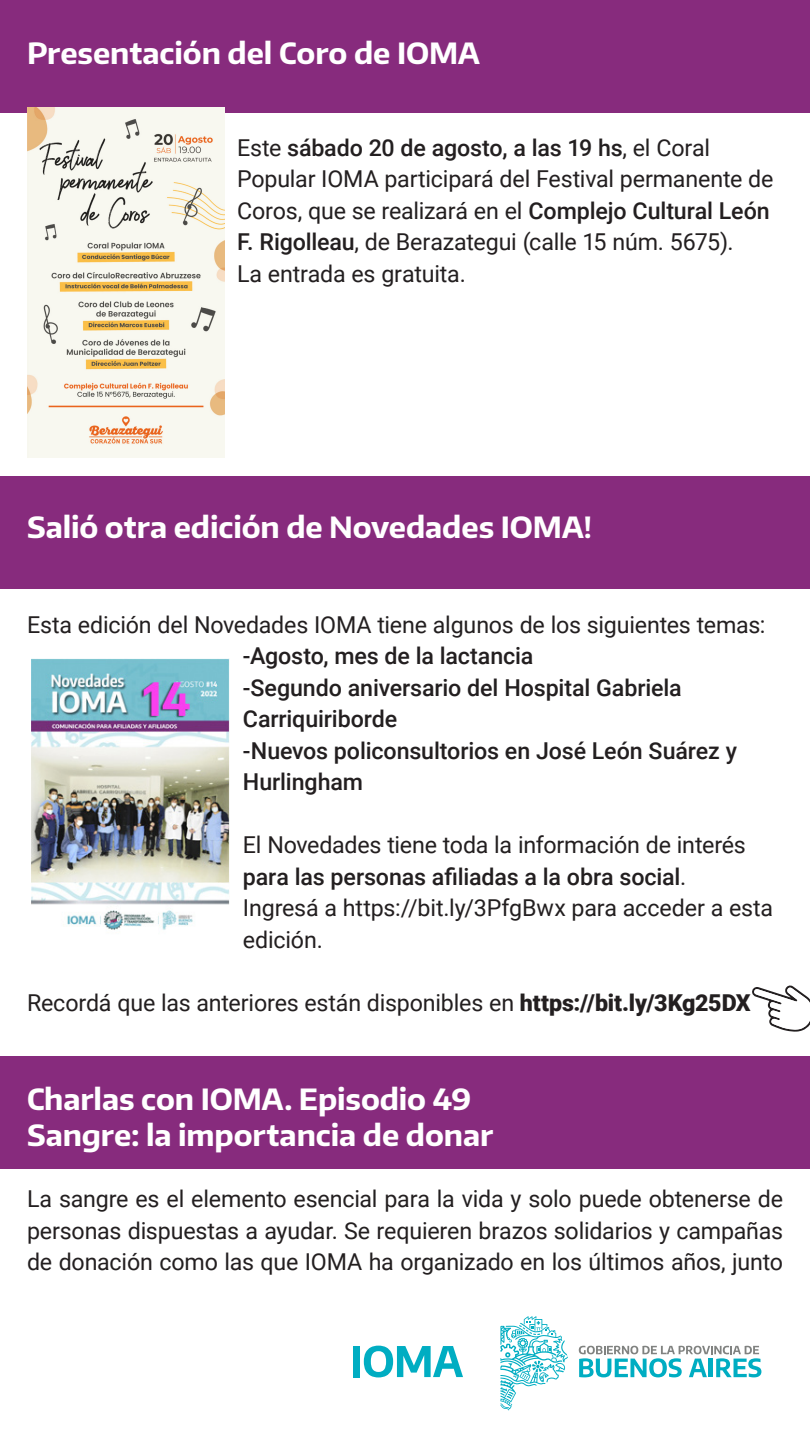
<style>
.page{position:relative;width:810px;height:1440px;background:#fff}
.page>*{position:absolute;margin:0;border:0;box-sizing:border-box;transform-origin:0 0}
.t1{font:700 29.25px/36px "Encode Sans";letter-spacing:-.005em;color:#fff}
.t2{font:23.25px/31.5px "Roboto";letter-spacing:-.01em;color:#231f20}
.t3{font:500 23.25px/31.5px "Roboto";letter-spacing:-.005em;color:#231f20}
.s1{font-weight:500}
.s2{font-weight:900}
</style>
<div class="page">
<div style="left:353px;top:1346px;width:7px;height:31px;background:#00adc2"></div>
<svg style="left:364px;top:1346px;width:99px;height:31px"></svg>
<svg style="left:500px;top:1316px;width:68px;height:94px"></svg>
<svg style="left:579px;top:1346px;width:182px;height:31px"></svg>
<div style="left:0;top:1056px;width:810px;height:112px;background:#872b7d"></div>
<div style="left:0;top:476px;width:810px;height:113px;background:#872b7d"></div>
<div style="left:0;top:0;width:810px;height:112px;background:#872b7d"></div>
<img style="left:27px;top:108px;width:197px;height:350px">
<img style="left:32px;top:658px;width:198px;height:272px">
<svg style="left:752px;top:985px;width:58px;height:47px"></svg>
<p class="t1" style="left:27px;top:34px;width:454px">Presentación del Coro de IOMA</p>
<p class="t2" style="left:237px;top:131px;width:538px">Este <span class="s1">sábado 20 de agosto, a las 19 hs</span>, el Coral Popular IOMA participará del Festival permanente de Coros, que se realizará en el <span class="s1">Complejo Cultural León F. Rigolleau</span>, de Berazategui (calle 15 núm. 5675).<br>La entrada es gratuita.</p>
<p class="t1" style="left:27px;top:508px;width:567px">Salió otra edición de Novedades IOMA!</p>
<p class="t2" style="left:27px;top:608px;width:740px">Esta edición del Novedades IOMA tiene algunos de los siguientes temas:</p>
<p class="t3" style="left:243px;top:639px;width:496px">-Agosto, mes de la lactancia<br>-Segundo aniversario del Hospital Gabriela<br>Carriquiriborde<br>-Nuevos policonsultorios en José León Suárez y<br>Hurlingham</p>
<p class="t2" style="left:243px;top:828px;width:532px">El Novedades tiene toda la información de interés <span class="s1">para las personas afiliadas a la obra social</span>.<br>Ingresá a https://bit.ly/3PfgBwx para acceder a esta edición.</p>
<p class="t2" style="left:27px;top:986px;width:725px">Recordá que las anteriores están disponibles en <span class="s2">https://bit.ly/3Kg25DX</span></p>
<p class="t1" style="left:27px;top:1080px;width:468px">Charlas con IOMA. Episodio 49<br>Sangre: la importancia de donar</p>
<p class="t2" style="left:27px;top:1182px;width:758px;text-align:justify">La sangre es el elemento esencial para la vida y solo puede obtenerse de personas dispuestas a ayudar. Se requieren brazos solidarios y campañas de donación como las que IOMA ha organizado en los últimos años, junto</p>
</div>
